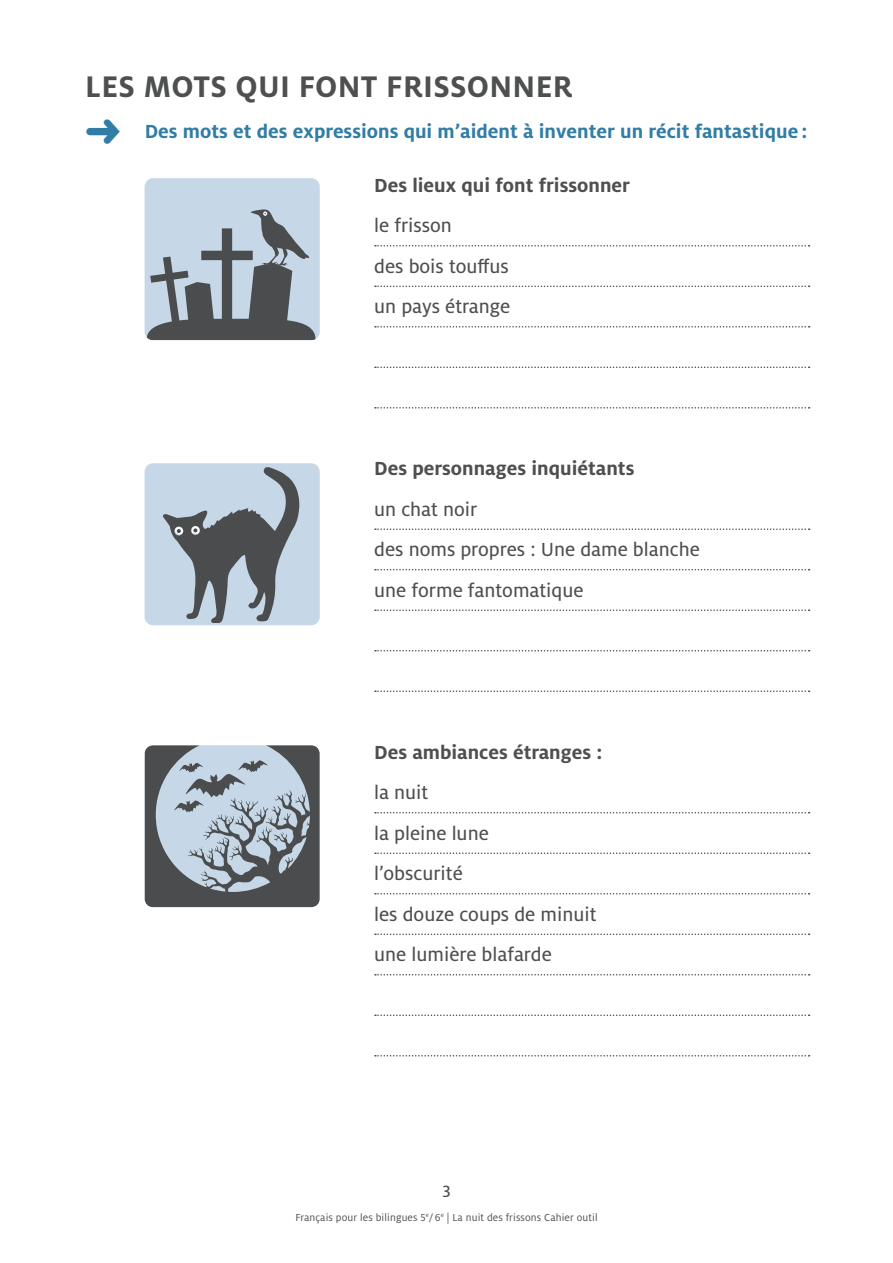
<style>
.page{position:relative;width:893px;height:1263px;background:#fff}
.page>*{position:absolute;margin:0;border:0;box-sizing:border-box;transform-origin:0 0}
.t1{font:700 33px "Milo OT";letter-spacing:.01em;color:#4e4f50}
.t2{font:21px/40.5px "Milo OT Text";color:#4e4f50}
.t3{font:700 21px "Milo OT";color:#4e4f50}
.t4{font:700 21px "Milo OT";color:#317da5}
.t5{font:18px "Milo OT Text";color:#4e4f50}
.t6{font:11.25px "Milo OT";letter-spacing:.01em;color:#4e4f50}
</style>
<div class="page">
<svg style="left:375px;top:245px;width:435px;height:2px"></svg>
<svg style="left:375px;top:286px;width:435px;height:1px"></svg>
<svg style="left:375px;top:326px;width:435px;height:2px"></svg>
<svg style="left:375px;top:367px;width:435px;height:1px"></svg>
<svg style="left:375px;top:407px;width:435px;height:2px"></svg>
<svg style="left:375px;top:528px;width:435px;height:2px"></svg>
<svg style="left:375px;top:569px;width:435px;height:1px"></svg>
<svg style="left:375px;top:609px;width:435px;height:2px"></svg>
<svg style="left:375px;top:650px;width:435px;height:1px"></svg>
<svg style="left:375px;top:690px;width:435px;height:2px"></svg>
<svg style="left:375px;top:812px;width:435px;height:1px"></svg>
<svg style="left:375px;top:852px;width:435px;height:2px"></svg>
<svg style="left:375px;top:893px;width:435px;height:1px"></svg>
<svg style="left:375px;top:933px;width:435px;height:2px"></svg>
<svg style="left:375px;top:974px;width:435px;height:1px"></svg>
<svg style="left:375px;top:1014px;width:435px;height:2px"></svg>
<svg style="left:375px;top:1055px;width:435px;height:1px"></svg>
<svg style="left:145px;top:745px;width:175px;height:162px;background:#89939b"></svg>
<div style="left:145px;top:463px;width:175px;height:162px;background:#c6d8e7;border-radius:9px"></div>
<svg style="left:164px;top:467px;width:135px;height:155px"></svg>
<div style="left:145px;top:178px;width:175px;height:162px;background:#c6d8e7;border-radius:9px"></div>
<svg style="left:146px;top:209px;width:170px;height:131px"></svg>
<h1 class="t1" style="left:85px;top:68px;width:489px">LES MOTS QUI FONT FRISSONNER</h1>
<p class="t4" style="left:85px;top:119px;width:724px">➜ Des mots et des expressions qui m’aident à inventer un récit fantastique :</p>
<p class="t3" style="left:374px;top:173px;width:257px">Des lieux qui font frissonner</p>
<p class="t2" style="left:374px;top:206px;width:138px">le frisson<br>des bois touffus un pays étrange</p>
<p class="t3" style="left:374px;top:457px;width:262px">Des personnages inquiétants</p>
<p class="t2" style="left:374px;top:489px;width:327px">un chat noir<br>des noms propres : Une dame blanche une forme fantomatique</p>
<p class="t3" style="left:374px;top:740px;width:230px">Des ambiances étranges :</p>
<p class="t2" style="left:374px;top:773px;width:224px">la nuit<br>la pleine lune<br>l’obscurité<br>les douze coups de minuit une lumière blafarde</p>
<p class="t5" style="left:441px;top:1181px;width:12px">3</p>
<p class="t6" style="left:295px;top:1211px;width:304px">Français pour les bilingues 5<sup>e</sup>/ 6<sup>e</sup> | La nuit des frissons Cahier outil</p>
</div>
